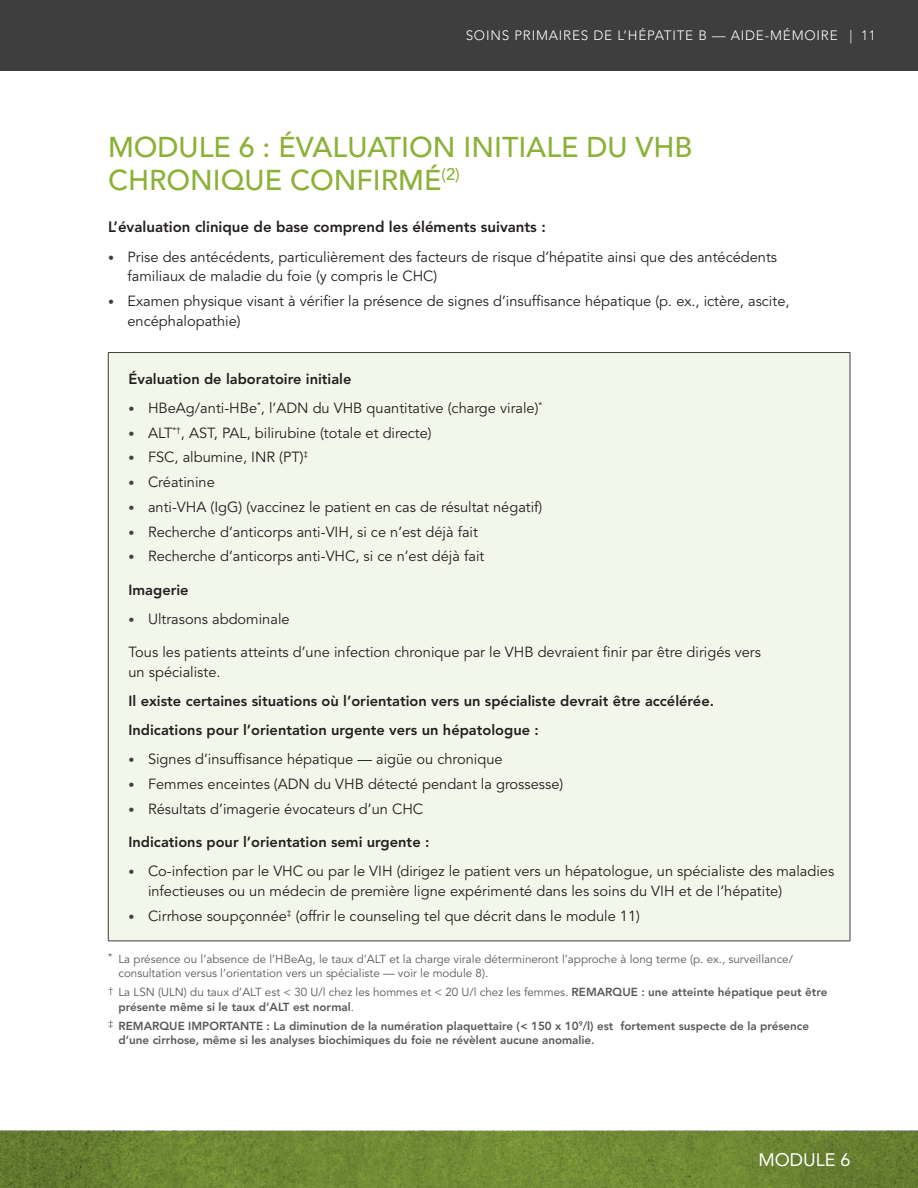
<style>
.page{position:relative;width:918px;height:1188px;background:#fff}
.page>*{position:absolute;margin:0;border:0;box-sizing:border-box;transform-origin:0 0}
.t1{font:500 28.5px/33px "Avenir LT Std";color:#8bb136}
.t2{font:18px "Avenir LT Std";color:#fff}
.t3{font:800 15px "Avenir LT Std";color:#231f20}
.t4{font:300 15px "Avenir LT Std";letter-spacing:.06em;color:#fff}
.t5{font:14.7px/20px "Avenir LT Std";color:#231f20}
.t6{font:800 14.7px/29.1px "Avenir LT Std";color:#231f20}
.t7{font:300 13.5px "Avenir LT Std";letter-spacing:.06em;color:#fff}
.t8{font:800 11.7px/14.2px "Avenir LT Std";color:#57585a}
.t9{font:11.7px/14.2px "Avenir LT Std";color:#57585a}
.s1{font-size:13.5px}
.s2{font-size:12px;color:#3e3e3f}
.s3{font-weight:400}
</style>
<div class="page">
<svg style="left:0;top:1131px;width:918px;height:57px;fill:#6e8833"></svg>
<div style="left:0;top:0;width:918px;height:70px;background:#3e3e3f"></div>
<div style="left:108px;top:353px;width:742px;height:588px;background:#f3f7eb"></div>
<hr style="left:108px;top:352px;width:742px;height:1px;background:#3e3e3f">
<hr style="left:108px;top:353px;width:1px;height:588px;background:#3e3e3f">
<hr style="left:850px;top:353px;width:1px;height:588px;background:#3e3e3f">
<hr style="left:108px;top:941px;width:742px;height:1px;background:#3e3e3f">
<p class="t7" style="left:466px;top:28px;width:374px">SOINS PRIMAIRES DE L’HÉPATITE B — AIDE-MÉMOIRE</p>
<p class="t4" style="left:629px;top:25px;width:248px">REPORT TITLE GOES HERE | 11<span class="s1">| 11</span></p>
<h1 class="t1" style="left:108px;top:131px;width:586px">MODULE 6 : ÉVALUATION INITIALE DU VHB<br>CHRONIQUE CONFIRMÉ<sup>(2)</sup></h1>
<p class="t3" style="left:108px;top:218px;width:439px">L’évaluation clinique de base comprend les éléments suivants :</p>
<p class="t5" style="left:128px;top:247px;width:651px;text-indent:-20px"><span class="s2">•</span> Prise des antécédents, particulièrement des facteurs de risque d’hépatite ainsi que des antécédents familiaux de maladie du foie (y compris le CHC)</p>
<p class="t5" style="left:128px;top:292px;width:664px;text-indent:-20px"><span class="s2">•</span> Examen physique visant à vérifier la présence de signes d’insuffisance hépatique (p. ex., ictère, ascite, encéphalopathie)</p>
<p class="t6" style="left:129px;top:364px;width:224px">Évaluation de laboratoire initiale</p>
<p class="t5" style="left:129px;top:398px;width:415px"><span class="s2">•</span> HBeAg/anti-HBe<sup>*</sup>, l’ADN du VHB quantitative (charge virale)<sup>*</sup></p>
<p class="t5" style="left:129px;top:423px;width:305px"><span class="s2">•</span> ALT<sup>*†</sup>, AST, PAL, bilirubine (totale et directe)</p>
<p class="t5" style="left:129px;top:448px;width:181px"><span class="s2">•</span> FSC, albumine, INR (PT)<sup>‡</sup></p>
<p class="t5" style="left:129px;top:472px;width:88px"><span class="s2">•</span> Créatinine</p>
<p class="t5" style="left:129px;top:497px;width:415px"><span class="s2">•</span> anti-VHA (IgG) (vaccinez le patient en cas de résultat négatif)</p>
<p class="t5" style="left:129px;top:522px;width:351px"><span class="s2">•</span> Recherche d’anticorps anti-VIH, si ce n’est déjà fait</p>
<p class="t5" style="left:129px;top:547px;width:357px"><span class="s2">•</span> Recherche d’anticorps anti-VHC, si ce n’est déjà fait</p>
<p class="t6" style="left:129px;top:575px;width:62px">Imagerie</p>
<p class="t5" style="left:129px;top:609px;width:163px"><span class="s2">•</span> Ultrasons abdominale</p>
<p class="t5" style="left:129px;top:642px;width:634px">Tous les patients atteints d’une infection chronique par le VHB devraient finir par être dirigés vers un spécialiste.</p>
<p class="t6" style="left:129px;top:686px;width:587px">Il existe certaines situations où l’orientation vers un spécialiste devrait être accélérée.<br>Indications pour l’orientation urgente vers un hépatologue :</p>
<p class="t5" style="left:129px;top:750px;width:376px"><span class="s2">•</span> Signes d’insuffisance hépatique — aigüe ou chronique</p>
<p class="t5" style="left:129px;top:774px;width:436px"><span class="s2">•</span> Femmes enceintes (ADN du VHB détecté pendant la grossesse)</p>
<p class="t5" style="left:129px;top:799px;width:296px"><span class="s2">•</span> Résultats d’imagerie évocateurs d’un CHC</p>
<p class="t6" style="left:129px;top:827px;width:302px">Indications pour l’orientation semi urgente :</p>
<p class="t5" style="left:148px;top:861px;width:688px;text-indent:-20px"><span class="s2">•</span> Co-infection par le VHC ou par le VIH (dirigez le patient vers un hépatologue, un spécialiste des maladies infectieuses ou un médecin de première ligne expérimenté dans les soins du VIH et de l’hépatite)</p>
<p class="t5" style="left:129px;top:906px;width:513px"><span class="s2">•</span> Cirrhose soupçonnée<sup>‡</sup> (offrir le counseling tel que décrit dans le module 11)</p>
<p class="t9" style="left:118px;top:952px;width:676px;text-indent:-10px"><sup>*</sup> La présence ou l’absence de l’HBeAg, le taux d’ALT et la charge virale détermineront l’approche à long terme (p. ex., surveillance/ consultation versus l’orientation vers un spécialiste — voir le module 8).</p>
<p class="t8" style="left:118px;top:985px;width:710px;text-indent:-10px"><sup>†</sup> <span class="s3">La LSN (ULN) du taux d’ALT est &lt; 30 U/l chez les hommes et &lt; 20 U/l chez les femmes.</span> REMARQUE : une atteinte hépatique peut être présente même si le taux d’ALT est normal<span class="s3">.</span></p>
<p class="t8" style="left:119px;top:1018px;width:692px;text-indent:-11px"><sup>‡</sup> REMARQUE IMPORTANTE : La diminution de la numération plaquettaire (&lt; 150 x 10<sup>9</sup>/l) est fortement suspecte de la présence d’une cirrhose, même si les analyses biochimiques du foie ne révèlent aucune anomalie.</p>
<p class="t2" style="left:758px;top:1149px;width:94px">MODULE 6</p>
</div>
